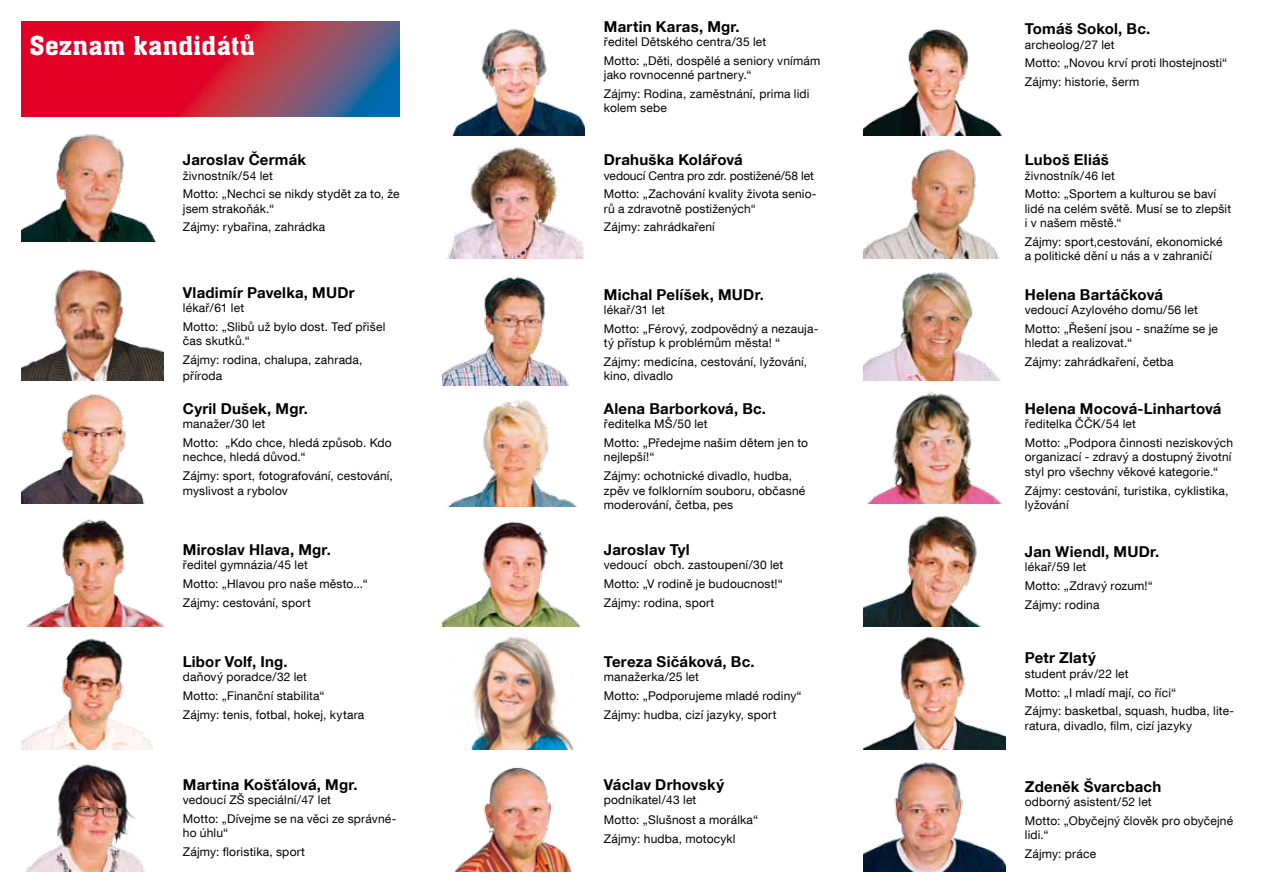
<style>
.page{position:relative;width:1263px;height:893px;background:#fff}
.page>*{position:absolute;margin:0;border:0;box-sizing:border-box;transform-origin:0 0}
.t1{font:500 28.5px "Aachen DCE";letter-spacing:.03em;color:#fff}
.t2{font:700 15px "Helvetica Neue LT Com";letter-spacing:.015em;color:#000}
.t3{font:12px/18.6px "Helvetica Neue LT Com";letter-spacing:.015em;color:#000}
.t4{font:12px/18.6px "Helvetica Neue LT Com";letter-spacing:-.005em;color:#000}
</style>
<div class="page">
<svg style="left:21px;top:21px;width:379px;height:96px;background:#b62546"></svg>
<img style="left:452px;top:28px;width:133px;height:107px">
<img style="left:863px;top:29px;width:139px;height:106px">
<img style="left:447px;top:147px;width:137px;height:111px">
<img style="left:863px;top:149px;width:137px;height:109px">
<img style="left:21px;top:134px;width:135px;height:107px">
<img style="left:442px;top:276px;width:127px;height:109px">
<img style="left:863px;top:272px;width:138px;height:109px">
<img style="left:21px;top:269px;width:143px;height:112px">
<img style="left:447px;top:399px;width:131px;height:108px">
<img style="left:868px;top:391px;width:134px;height:112px">
<img style="left:21px;top:393px;width:124px;height:110px">
<img style="left:442px;top:521px;width:138px;height:105px">
<img style="left:863px;top:516px;width:118px;height:110px">
<img style="left:27px;top:519px;width:137px;height:107px">
<img style="left:471px;top:637px;width:103px;height:112px">
<img style="left:863px;top:637px;width:143px;height:112px">
<img style="left:21px;top:638px;width:132px;height:111px">
<img style="left:454px;top:767px;width:118px;height:105px">
<img style="left:863px;top:762px;width:143px;height:110px">
<img style="left:25px;top:764px;width:121px;height:108px">
<h1 class="t1" style="left:30px;top:30px;width:227px">Seznam kandidátů</h1>
<p class="t2" style="left:183px;top:151px;width:125px">Jaroslav Čermák</p>
<p class="t3" style="left:183px;top:166px;width:218px">živnostník/54 let<br>Motto: „N echci se nikdy stydět za to, že</p>
<p class="t3" style="left:183px;top:199px;width:144px">jsem strakoňák.“<br>Zájmy: rybařina, zahrádka</p>
<p class="t2" style="left:183px;top:283px;width:173px">Vladimír Pavelka, MU Dr</p>
<p class="t3" style="left:183px;top:298px;width:204px">lékař/61 let<br>Motto: „Slibů už bylo dost. Teď přišel</p>
<p class="t3" style="left:183px;top:331px;width:181px">čas skutků.“<br>Zájmy: rodina, chalupa, zahrada,</p>
<p class="t3" style="left:183px;top:366px;width:41px">příroda</p>
<p class="t2" style="left:183px;top:399px;width:127px">Cyril Dušek, Mgr.</p>
<p class="t3" style="left:183px;top:415px;width:210px">manažer/30 let<br>Motto: „Kdo chce, hledá způsob. Kdo</p>
<p class="t3" style="left:183px;top:448px;width:212px">nechce, hledá důvod.“<br>Zájmy: sport, fotografování, cestování,</p>
<p class="t3" style="left:183px;top:481px;width:107px">myslivost a rybolov</p>
<p class="t2" style="left:183px;top:540px;width:149px">Miroslav Hlava, Mgr.</p>
<p class="t3" style="left:183px;top:555px;width:186px">ředitel gymnázia/45 let<br>Motto: „Hlavou pro naše město...“<br>Zájmy: cestování, sport</p>
<p class="t2" style="left:183px;top:652px;width:106px">Libor Volf, Ing.</p>
<p class="t3" style="left:183px;top:667px;width:183px">daňový poradce/32 let<br>Motto: „Finanční stabilita“<br>Zájmy: tenis, fotbal, hokej, kytara</p>
<p class="t2" style="left:183px;top:775px;width:176px">Martina Košťálová, Mgr.</p>
<p class="t3" style="left:183px;top:790px;width:215px">vedoucí ZŠ speciální/47 let<br>Motto: „Dívejme se na věci ze správné-</p>
<p class="t3" style="left:183px;top:823px;width:124px">ho úhlu“<br>Zájmy: floristika, sport</p>
<p class="t2" style="left:604px;top:17px;width:137px">Martin Karas, Mgr.</p>
<p class="t3" style="left:604px;top:33px;width:218px">ředitel Dětského centra/35 let<br>Motto: „Děti, dospělé a seniory vnímám</p>
<p class="t3" style="left:604px;top:66px;width:207px">jako rovnocenné partnery.“<br>Zájmy: Rodina, zaměstnání, prima lidi</p>
<p class="t3" style="left:604px;top:99px;width:64px">kolem sebe</p>
<p class="t2" style="left:604px;top:151px;width:141px">Drahuška Kolářová</p>
<p class="t4" style="left:604px;top:166px;width:214px">vedoucí Centra pro zdr. postižené/58 let<br>Motto: „Zachování kvality života senio-</p>
<p class="t3" style="left:604px;top:199px;width:154px">rů a zdravotně postižených“<br>Zájmy: zahrádkaření</p>
<p class="t2" style="left:604px;top:285px;width:162px">Michal Pelíšek, MU Dr.</p>
<p class="t3" style="left:604px;top:300px;width:216px">lékař/31 let<br>Motto: „Férový, zodpovědný a nezauja-</p>
<p class="t3" style="left:604px;top:333px;width:205px">tý přístup k problémům města! “<br>Zájmy: medicína, cestování, lyžování,</p>
<p class="t3" style="left:604px;top:366px;width:71px">kino, divadlo</p>
<p class="t2" style="left:604px;top:399px;width:164px">Alena Barborková, Bc.</p>
<p class="t3" style="left:604px;top:415px;width:206px">ředitelka MŠ/50 let<br>Motto: „Předejme našim dětem jen to</p>
<p class="t3" style="left:604px;top:448px;width:190px">nejlepší!“<br>Zájmy: ochotnické divadlo, hudba,</p>
<p class="t3" style="left:604px;top:483px;width:203px;line-height:14.4px">zpěv ve folklorním souboru, občasné moderování, četba, pes</p>
<p class="t2" style="left:604px;top:540px;width:87px">Jaroslav Tyl</p>
<p class="t3" style="left:604px;top:555px;width:181px;text-align:justify">vedoucí obch. zastoupení/30 let Motto: „V rodině je budoucnost!“ Zájmy: rodina, sport</p>
<p class="t2" style="left:604px;top:652px;width:152px">Tereza Sičáková, Bc.</p>
<p class="t3" style="left:604px;top:667px;width:199px">manažerka/25 let<br>Motto: „Podporujeme mladé rodiny“<br>Zájmy: hudba, cizí jazyky, sport</p>
<p class="t2" style="left:604px;top:775px;width:122px">Václav Drhovský</p>
<p class="t3" style="left:604px;top:789px;width:156px;line-height:20.4px">podnikatel/43 let<br>Motto: „Slušnost a morálka“</p>
<p class="t3" style="left:604px;top:829px;width:133px">Zájmy: hudba, motocykl</p>
<p class="t2" style="left:1025px;top:19px;width:127px">Tomáš Sokol, Bc.</p>
<p class="t3" style="left:1025px;top:35px;width:204px">archeolog/27 let<br>Motto: „Novou krví proti lhostejnosti“<br>Zájmy: historie, šerm</p>
<p class="t2" style="left:1025px;top:151px;width:86px">Luboš Eliáš</p>
<p class="t3" style="left:1025px;top:166px;width:193px">živnostník/46 let<br>Motto: „Sportem a kulturou se baví</p>
<p class="t3" style="left:1025px;top:201px;width:208px;line-height:14.4px">lidé na celém světě. Musí se to zlepšit i v našem městě.“</p>
<p class="t3" style="left:1025px;top:234px;width:199px;line-height:14.4px">Zájmy: sport,cestování, ekonomické a politické dění u nás a v zahraničí</p>
<p class="t2" style="left:1025px;top:285px;width:140px">Helena Bartáčková</p>
<p class="t3" style="left:1025px;top:300px;width:195px">vedoucí Azylového domu/56 let<br>Motto: „Řešení jsou - snažíme se je</p>
<p class="t3" style="left:1025px;top:333px;width:150px">hledat a realizovat.“<br>Zájmy: zahrádkaření, četba</p>
<p class="t2" style="left:1025px;top:399px;width:198px">Helena Mocová-Linhartová</p>
<p class="t3" style="left:1025px;top:415px;width:210px">ředitelka ČČK/54 let<br>Motto: „Podpora činnosti neziskových</p>
<p class="t3" style="left:1025px;top:450px;width:209px;line-height:14.4px">organizací - zdravý a dostupný životní styl pro všechny věkové kategorie.“</p>
<p class="t3" style="left:1025px;top:483px;width:205px;line-height:14.4px">Zájmy: cestování, turistika, cyklistika, lyžování</p>
<p class="t2" style="left:1025px;top:542px;width:136px">Jan Wiendl, MU Dr.</p>
<p class="t3" style="left:1025px;top:557px;width:130px">lékař/59 let<br>Motto: „Zdravý rozum!“<br>Zájmy: rodina</p>
<p class="t2" style="left:1025px;top:649px;width:73px">Petr Zlatý</p>
<p class="t3" style="left:1025px;top:664px;width:211px">student práv/22 let<br>Motto: „I mladí mají, co říci“<br>Zájmy: basketbal, squash, hudba, lite-</p>
<p class="t3" style="left:1025px;top:716px;width:169px">ratura, divadlo, film, cizí jazyky</p>
<p class="t2" style="left:1025px;top:777px;width:138px">Zdeněk Švarcbach</p>
<p class="t3" style="left:1025px;top:792px;width:210px">odborný asistent/52 let<br>Motto: „Obyčejný člověk pro obyčejné</p>
<p class="t3" style="left:1025px;top:825px;width:73px">lidi.“<br>Zájmy: práce</p>
</div>
